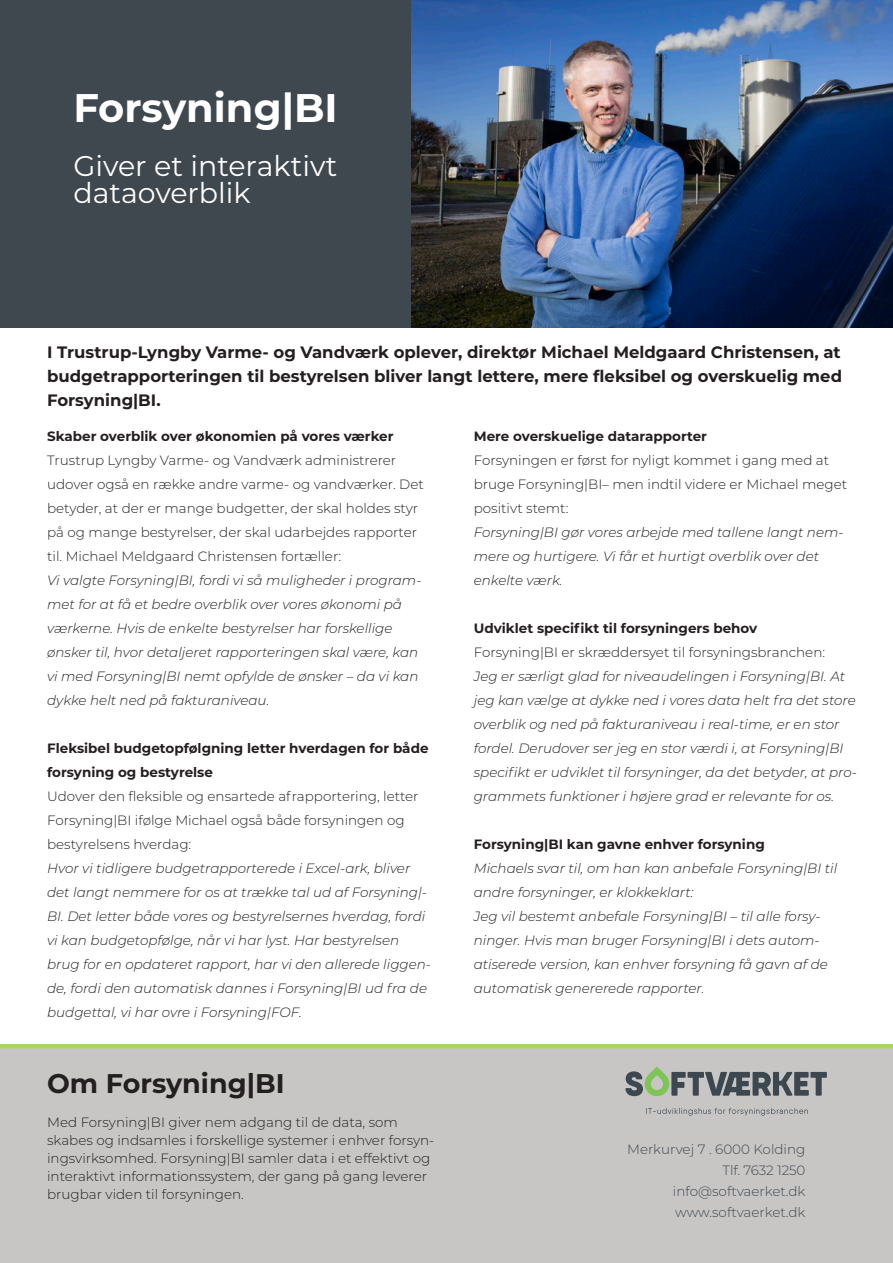
<style>
.page{position:relative;width:893px;height:1263px;background:#fff}
.page>*{position:absolute;margin:0;border:0;box-sizing:border-box;transform-origin:0 0}
.Hvid_rubrik{font:700 39.9px "Montserrat";color:#fff}
.Hvid_rubrik-2{font:28.5px "Montserrat";color:#fff}
.t1{font:700 27px "Montserrat";color:#231f20}
.t2{font:700 16.5px/24px "Montserrat";color:#231f20;text-align:justify}
.t3{font:italic 300 13.5px/24px "Montserrat";color:#231f20}
.t4{font:300 13.5px/24px "Montserrat";color:#231f20}
.t5{font:700 13.5px/24px "Montserrat";color:#231f20}
.t6{font:300 13.5px "Montserrat";color:#40484f}
</style>
<div class="page">
<div style="left:0;top:1048px;width:893px;height:215px;background:#c8c6c5"></div>
<hr style="left:0;top:1044px;width:893px;height:4px;background:#abd361">
<div style="left:0;top:0;width:411px;height:327px;background:#40484f"></div>
<img style="left:411px;top:0;width:482px;height:327px">
<svg style="left:625px;top:1067px;width:202px;height:30px"></svg>
<svg style="left:646px;top:1108px;width:162px;height:8px"></svg>
<p class="Hvid_rubrik" style="left:73px;top:79px;width:266px">Forsyning|BI</p>
<p class="Hvid_rubrik-2" style="left:73px;top:146px;width:266px">Giver et interaktivt</p>
<p class="Hvid_rubrik-2" style="left:73px;top:173px;width:179px">dataoverblik</p>
<p class="t2" style="left:47px;top:339px;width:796px">I Trustrup-Lyngby Varme- og Vandværk oplever, direktør Michael Meldgaard Christensen, at budgetrapporteringen til bestyrelsen bliver langt lettere, mere fleksibel og overskuelig med Forsyning|BI.</p>
<p class="t5" style="left:474px;top:423px;width:235px">Mere overskuelige datarapporter</p>
<p class="t4" style="left:474px;top:447px;width:375px">Forsyningen er først for nyligt kommet i gang med at bruge Forsyning|BI– men indtil videre er Michael meget positivt stemt:</p>
<p class="t3" style="left:474px;top:519px;width:371px">Forsyning|BI gør vores arbejde med tallene langt nem&shy;mere og hurtigere. Vi får et hurtigt overblik over det enkelte værk.</p>
<p class="t5" style="left:474px;top:615px;width:285px">Udviklet specifikt til forsyningers behov</p>
<p class="t4" style="left:474px;top:639px;width:353px">Forsyning|BI er skræddersyet til forsyningsbranchen:</p>
<p class="t3" style="left:474px;top:663px;width:385px">Jeg er særligt glad for niveaudelingen i Forsyning|BI. At jeg kan vælge at dykke ned i vores data helt fra det store overblik og ned på fakturaniveau i real-time, er en stor fordel. Derudover ser jeg en stor værdi i, at Forsyning|BI specifikt er udviklet til forsyninger, da det betyder, at pro&shy;grammets funktioner i højere grad er relevante for os.</p>
<p class="t5" style="left:474px;top:831px;width:293px">Forsyning|BI kan gavne enhver forsyning</p>
<p class="t3" style="left:474px;top:855px;width:365px">Michaels svar til, om han kan anbefale Forsyning|BI til andre forsyninger, er klokkeklart:</p>
<p class="t3" style="left:474px;top:903px;width:356px">Jeg vil bestemt anbefale Forsyning|BI – til alle forsy&shy;ninger. Hvis man bruger Forsyning|BI i dets autom&shy;atiserede version, kan enhver forsyning få gavn af de automatisk genererede rapporter.</p>
<p class="t5" style="left:47px;top:423px;width:348px">Skaber overblik over økonomien på vores værker</p>
<p class="t4" style="left:47px;top:448px;width:378px">Trustrup Lyngby Varme- og Vandværk administrerer udover også en række andre varme- og vandværker. Det betyder, at der er mange budgetter, der skal holdes styr på og mange bestyrelser, der skal udarbejdes rapporter til. Michael Meldgaard Christensen fortæller:</p>
<p class="t3" style="left:47px;top:568px;width:376px">Vi valgte Forsyning|BI, fordi vi så muligheder i program&shy;met for at få et bedre overblik over vores økonomi på værkerne. Hvis de enkelte bestyrelser har forskellige ønsker til, hvor detaljeret rapporteringen skal være, kan vi med Forsyning|BI nemt opfylde de ønsker – da vi kan dykke helt ned på fakturaniveau.</p>
<p class="t5" style="left:47px;top:735px;width:383px">Fleksibel budgetopfølgning letter hverdagen for både forsyning og bestyrelse</p>
<p class="t4" style="left:47px;top:784px;width:373px">Udover den fleksible og ensartede afrapportering, letter<br>Forsyning|BI ifølge Michael også både forsyningen og bestyrelsens hverdag:</p>
<p class="t3" style="left:47px;top:856px;width:385px">Hvor vi tidligere budgetrapporterede i Excel-ark, bliver det langt nemmere for os at trække tal ud af Forsyning|- BI. Det letter både vores og bestyrelsernes hverdag, fordi vi kan budgetopfølge, når vi har lyst. Har bestyrelsen brug for en opdateret rapport, har vi den allerede liggen&shy;de, fordi den automatisk dannes i Forsyning|BI ud fra de budgettal, vi har ovre i Forsyning|FOF.</p>
<p class="t1" style="left:47px;top:1064px;width:239px">Om Forsyning|BI</p>
<p class="t4" style="left:47px;top:1113px;width:389px;line-height:18px">Med Forsyning|BI giver nem adgang til de data, som skabes og indsamles i forskellige systemer i enhver forsyn&shy;ingsvirksomhed. Forsyning|BI samler data i et effektivt og interaktivt informationssystem, der gang på gang leverer brugbar viden til forsyningen.</p>
<p class="t6" style="left:627px;top:1140px;width:180px">Merkurvej 7 . 6000 Kolding</p>
<p class="t6" style="left:723px;top:1161px;width:84px">Tlf. 7632 1250</p>
<p class="t6" style="left:673px;top:1182px;width:134px">info@softvaerket.dk</p>
<p class="t6" style="left:675px;top:1203px;width:132px">www.softvaerket.dk</p>
</div>
